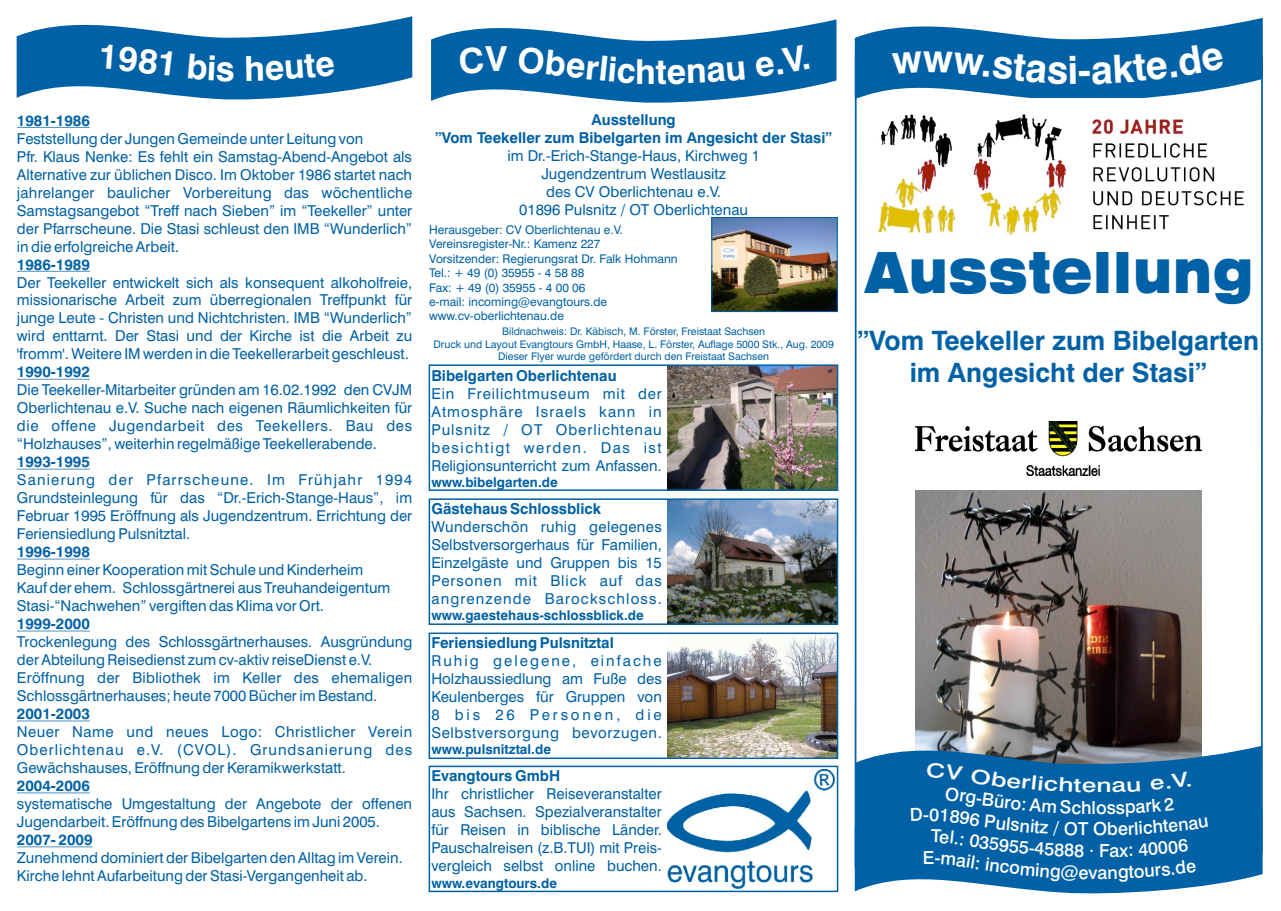
<style>
.page{position:relative;width:1281px;height:911px;background:#fff}
.page>*{position:absolute;margin:0;border:0;box-sizing:border-box;transform-origin:0 0}
.t1{font:60px "Swis 721 Blk Ex BT";letter-spacing:.025em;color:#0061a6;scale:.78 1}
.t2{font:700 34.5px "Swis 721 BT";color:#fff}
.t3{font:700 26.7px/32px "Swis 721 BT";color:#0061a6;text-align:center}
.t4{font:19.5px "Swis 721 Md BT";color:#fff;scale:1.34 1}
.t5{font:18px "Swis 721 Md BT";color:#fff}
.t6{font:15px/18px "Swis 721 BT";color:#0061a6;text-align:justify}
.t7{font:700 15px/18px "Swis 721 BT";color:#0061a6;text-align:center}
.t8{font:700 13.5px "Swis 721 BT";color:#0061a6}
.t9{font:12px/14.4px "Swis 721 BT";color:#0061a6}
.t10{font:10.5px/12.6px "Swis 721 BT";color:#0061a6;text-align:center}
</style>
<div class="page">
<hr style="left:855px;top:50px;width:2px;height:817px;background:#0061a6">
<hr style="left:1261px;top:57px;width:2px;height:794px;background:#0061a6">
<img style="left:916px;top:490px;width:286px;height:245px">
<img style="left:667px;top:635px;width:168px;height:121px">
<div style="left:429px;top:632px;width:409px;height:127px;border:2px solid #0061a6"></div>
<img style="left:668px;top:769px;width:167px;height:119px">
<img style="left:667px;top:501px;width:168px;height:121px">
<img style="left:667px;top:367px;width:168px;height:121px">
<div style="left:429px;top:498px;width:409px;height:127px;border:2px solid #0061a6"></div>
<div style="left:429px;top:364px;width:409px;height:127px;border:2px solid #0061a6"></div>
<div style="left:429px;top:765px;width:409px;height:127px;border:2px solid #0061a6"></div>
<img style="left:877px;top:114px;width:367px;height:121px">
<img style="left:713px;top:219px;width:123px;height:91px">
<div style="left:711px;top:217px;width:127px;height:95px;border:1px solid #0061a6"></div>
<img style="left:915px;top:422px;width:287px;height:53px">
<hr style="left:17px;top:127px;width:73px;height:1px;background:#0061a6">
<hr style="left:17px;top:271px;width:73px;height:1px;background:#0061a6">
<hr style="left:17px;top:379px;width:73px;height:1px;background:#0061a6">
<hr style="left:17px;top:469px;width:73px;height:1px;background:#0061a6">
<hr style="left:17px;top:558px;width:73px;height:1px;background:#0061a6">
<hr style="left:17px;top:630px;width:73px;height:1px;background:#0061a6">
<hr style="left:17px;top:720px;width:73px;height:1px;background:#0061a6">
<hr style="left:17px;top:792px;width:73px;height:1px;background:#0061a6">
<hr style="left:17px;top:846px;width:76px;height:1px;background:#0061a6">
<svg style="left:855px;top:17px;width:408px;height:87px"></svg>
<svg style="left:855px;top:735px;width:408px;height:159px;background:#206fa8"></svg>
<svg style="left:17px;top:16px;width:395px;height:84px"></svg>
<svg style="left:431px;top:19px;width:406px;height:84px"></svg>
<h2 class="t2" style="left:216px;top:54px;width:20px">s</h2>
<p class="t7" style="left:17px;top:113px;width:75px">1981-1986</p>
<p class="t6" style="left:17px;top:131px;width:397px;text-align:left">Feststellung der Jungen Gemeinde unter Leitung von<br>Pfr. Klaus Nenke: Es fehlt ein Samstag-Abend-Angebot als Alternative zur üblichen Disco. Im Oktober 1986 startet nach jahrelanger baulicher Vorbereitung das wöchentliche Samstagsangebot “Treff nach Sieben” im “Teekeller” unter der Pfarrscheune. Die Stasi schleust den IMB “Wunderlich” in die erfolgreiche Arbeit.</p>
<p class="t7" style="left:17px;top:256px;width:75px">1986-1989</p>
<p class="t6" style="left:17px;top:274px;width:397px">Der Teekeller entwickelt sich als konsequent alkoholfreie, missionarische Arbeit zum überregionalen Treffpunkt für junge Leute - Christen und Nichtchristen. IMB “Wunderlich” wird enttarnt. Der Stasi und der Kirche ist die Arbeit zu 'fromm'. Weitere IM werden in die Teekellerarbeit geschleust.</p>
<p class="t7" style="left:17px;top:364px;width:75px">1990-1992</p>
<p class="t6" style="left:17px;top:382px;width:397px">Die Teekeller-Mitarbeiter gründen am 16.02.1992 den CVJM Oberlichtenau e.V. Suche nach eigenen Räumlichkeiten für die offene Jugendarbeit des Teekellers. Bau des “Holzhauses”, weiterhin regelmäßige Teekellerabende.</p>
<p class="t7" style="left:17px;top:454px;width:75px">1993-1995</p>
<p class="t6" style="left:17px;top:472px;width:397px">Sanierung der Pfarrscheune. Im Frühjahr 1994<br>Grundsteinlegung für das “Dr.-Erich-Stange-Haus”, im Februar 1995 Eröffnung als Jugendzentrum. Errichtung der Feriensiedlung Pulsnitztal.</p>
<p class="t7" style="left:17px;top:544px;width:75px">1996-1998</p>
<p class="t6" style="left:17px;top:562px;width:375px;text-align:left">Beginn einer Kooperation mit Schule und Kinderheim<br>Kauf der ehem. Schlossgärtnerei aus Treuhandeigentum<br>Stasi- Nachwehen” vergiften das Klima vor Ort.</p>
<p class="t7" style="left:17px;top:616px;width:75px">1999-2000</p>
<p class="t6" style="left:17px;top:634px;width:397px;text-align:left">Trockenlegung des Schlossgärtnerhauses. Ausgründung der Abteilung Reisedienst zum cv-aktiv reiseDienst e.V.<br>Eröffnung der Bibliothek im Keller des ehemaligen Schlossgärtnerhauses; heute 7000 Bücher im Bestand.</p>
<p class="t7" style="left:17px;top:706px;width:75px">2001-2003</p>
<p class="t6" style="left:17px;top:724px;width:397px">Neuer Name und neues Logo: Christlicher Verein Oberlichtenau e.V. (CVOL). Grundsanierung des Gewächshauses, Eröffnung der Keramikwerkstatt.</p>
<p class="t7" style="left:17px;top:778px;width:75px">2004-2006</p>
<p class="t6" style="left:17px;top:796px;width:397px">systematische Umgestaltung der Angebote der offenen<br>Jugendarbeit. Eröffnung des Bibelgartens im Juni 2005.</p>
<p class="t7" style="left:17px;top:832px;width:77px">2007- 2009</p>
<p class="t6" style="left:17px;top:850px;width:387px">Zunehmend dominiert der Bibelgarten den Alltag im Verein.<br>Kirche lehnt Aufarbeitung der Stasi-Vergangenheit ab.</p>
<p class="t6" style="left:54px;top:598px;width:8px">“</p>
<h2 class="t2" style="left:485px;top:45px;width:23px">V</h2>
<h2 class="t2" style="left:635px;top:58px;width:33px">ht</h2>
<p class="t7" style="left:435px;top:112px;width:398px">Ausstellung<br>”Vom Teekeller zum Bibelgarten im Angesicht der Stasi”</p>
<p class="t6" style="left:507px;top:148px;width:254px;text-align:center">im Dr.-Erich-Stange-Haus, Kirchweg 1<br>Jugendzentrum Westlausitz<br>des CV Oberlichtenau e.V.<br>01896 Pulsnitz / OT Oberlichtenau</p>
<p class="t9" style="left:429px;top:224px;width:250px">Herausgeber: CV Oberlichtenau e.V.<br>Vereinsregister-Nr.: Kamenz 227<br>Vorsitzender: Regierungsrat Dr. Falk Hohmann<br>Tel.: + 49 (0) 35955 - 4 58 88<br>Fax: + 49 (0) 35955 - 4 00 06<br>e-mail: incoming@evangtours.de www.cv-oberlichtenau.de</p>
<p class="t10" style="left:434px;top:326px;width:402px">Bildnachweis: Dr. Käbisch, M. Förster, Freistaat Sachsen<br>Druck und Layout Evangtours GmbH, Haase, L. Förster, Auflage 5000 Stk., Aug. 2009<br>Dieser Flyer wurde gefördert durch den Freistaat Sachsen</p>
<p class="t7" style="left:431px;top:368px;width:187px">Bibelgarten Oberlichtenau</p>
<p class="t6" style="left:431px;top:386px;width:232px">Ein Freilichtmuseum mit der Atmosphäre Israels kann in Pulsnitz / OT Oberlichtenau besichtigt werden. Das ist Religionsunterricht zum Anfassen.</p>
<p class="t8" style="left:431px;top:477px;width:128px">www.bibelgarten.de</p>
<p class="t7" style="left:431px;top:501px;width:171px">Gästehaus Schlossblick</p>
<p class="t6" style="left:431px;top:519px;width:232px">Wunderschön ruhig gelegenes Selbstversorgerhaus für Familien, Einzelgäste und Gruppen bis 15<br>Personen mit Blick auf das angrenzende Barockschloss.</p>
<p class="t8" style="left:431px;top:610px;width:214px">www.gaestehaus-schlossblick.de</p>
<p class="t7" style="left:431px;top:635px;width:184px">Feriensiedlung Pulsnitztal</p>
<p class="t6" style="left:431px;top:653px;width:232px">Ruhig gelegene, einfache Holzhaussiedlung am Fuße des Keulenberges für Gruppen von 8 bis 26 Personen, die Selbstversorgung bevorzugen.</p>
<p class="t8" style="left:431px;top:744px;width:121px">www.pulsnitztal.de</p>
<p class="t7" style="left:431px;top:768px;width:130px">Evangtours GmbH</p>
<p class="t6" style="left:431px;top:786px;width:232px">Ihr christlicher Reiseveranstalter aus Sachsen. Spezialveranstalter für Reisen in biblische Länder.<br>Pauschalreisen (z.B.TUI) mit Preis&shy;vergleich selbst online buchen.</p>
<p class="t8" style="left:431px;top:877px;width:127px">www.evangtours.de</p>
<h1 class="t1" style="left:866px;top:247px;width:499px">Ausstellung</h1>
<h3 class="t3" style="left:857px;top:327px;width:403px">”Vom Teekeller zum Bibelgarten im Angesicht der Stasi”</h3>
<p class="t5" style="left:923px;top:807px;width:7px">-</p>
<p class="t5" style="left:923px;top:850px;width:13px">E</p>
<h3 class="t4" style="left:1082px;top:777px;width:24px">en</h3>
<p class="t5" style="left:1081px;top:800px;width:27px">hlo</p>
<p class="t5" style="left:1089px;top:843px;width:22px">· F</p>
<p class="t5" style="left:1093px;top:821px;width:16px">O</p>
<p class="t5" style="left:1089px;top:865px;width:20px">va</p>
</div>
